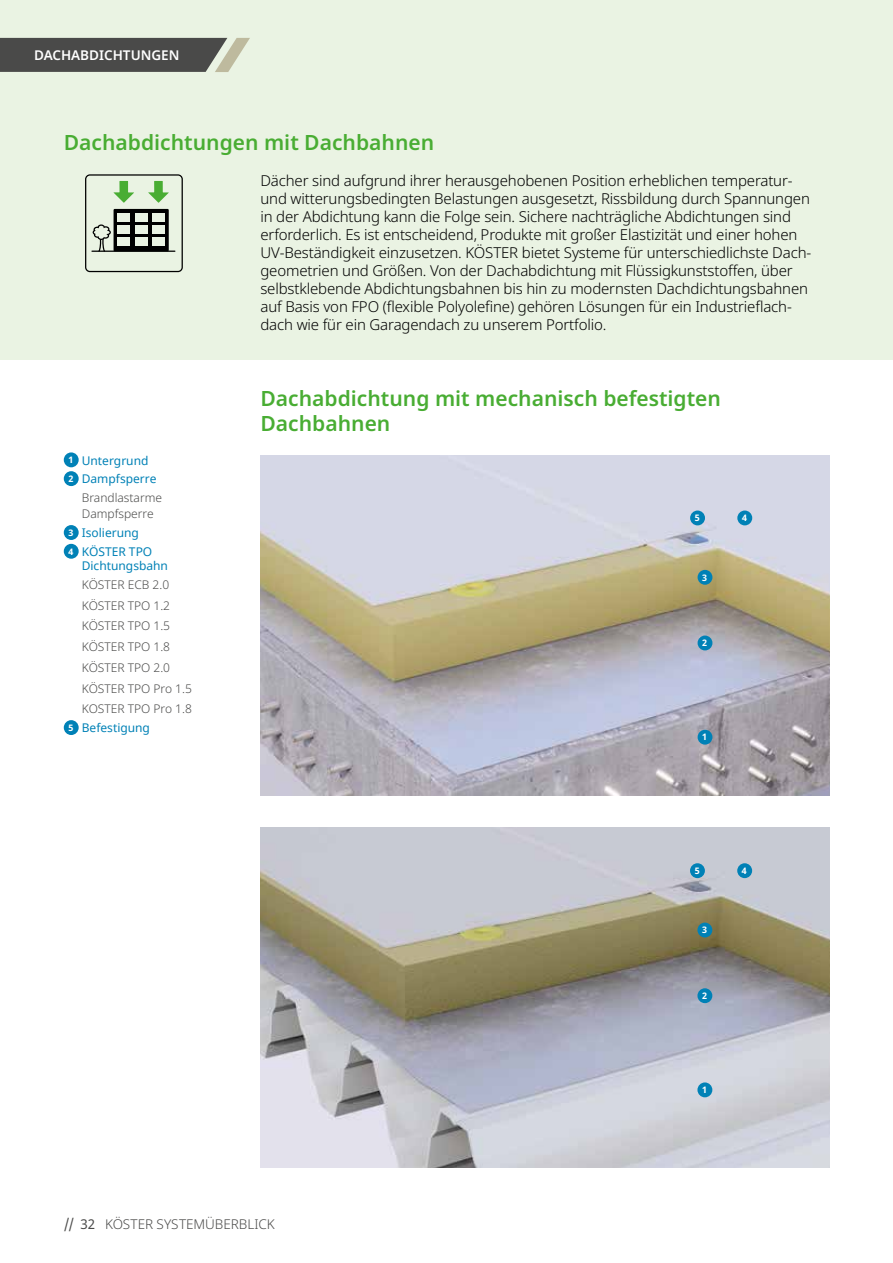
<style>
.page{position:relative;width:893px;height:1263px;background:#fff}
.page>*{position:absolute;margin:0;border:0;box-sizing:border-box;transform-origin:0 0}
.t1{font:600 21px/25.2px "Noto Sans";color:#49ad33}
.t2{font:300 15px/18px "Noto Sans";letter-spacing:-.01em;color:#000}
.t3{font:300 13.5px "Noto Sans";color:#4a4a49}
.t4{font:600 13.5px "Noto Sans";color:#fff}
.t5{font:300 12px/20.7px "Noto Sans";color:#4a4a49}
.t6{font:12px/18.8px "Noto Sans";color:#0081b6}
.t7{font:700 9px "Noto Sans";color:#fff}
.s1{font-weight:700;font-size:9px;color:#fff}
.s2{font-weight:300;color:#4a4a49}
.s3{font-weight:400}
</style>
<div class="page">
<div style="left:0;top:0;width:893px;height:359px;background:#eaf3e3"></div>
<svg style="left:0;top:38px;width:250px;height:34px;background:#5d5d59"></svg>
<img style="left:260px;top:455px;width:569px;height:340px">
<div style="left:64px;top:452px;width:15px;height:15px;background:#0081b6;border-radius:50%"></div>
<div style="left:64px;top:471px;width:15px;height:15px;background:#0081b6;border-radius:50%"></div>
<div style="left:64px;top:525px;width:15px;height:15px;background:#0081b6;border-radius:50%"></div>
<div style="left:64px;top:544px;width:15px;height:15px;background:#0081b6;border-radius:50%"></div>
<div style="left:64px;top:720px;width:15px;height:15px;background:#0081b6;border-radius:50%"></div>
<div style="left:698px;top:730px;width:14px;height:15px;background:#0081b6;border-radius:50%"></div>
<div style="left:698px;top:635px;width:14px;height:15px;background:#0081b6;border-radius:50%"></div>
<div style="left:698px;top:570px;width:14px;height:15px;background:#0081b6;border-radius:50%"></div>
<div style="left:737px;top:510px;width:15px;height:15px;background:#0081b6;border-radius:50%"></div>
<div style="left:690px;top:510px;width:15px;height:15px;background:#0081b6;border-radius:50%"></div>
<svg style="left:85px;top:174px;width:98px;height:98px"></svg>
<img style="left:260px;top:828px;width:569px;height:340px">
<div style="left:697px;top:1082px;width:15px;height:15px;background:#0081b6;border-radius:50%"></div>
<div style="left:697px;top:988px;width:15px;height:15px;background:#0081b6;border-radius:50%"></div>
<div style="left:697px;top:922px;width:15px;height:15px;background:#0081b6;border-radius:50%"></div>
<div style="left:737px;top:863px;width:15px;height:15px;background:#0081b6;border-radius:50%"></div>
<div style="left:690px;top:863px;width:15px;height:15px;background:#0081b6;border-radius:50%"></div>
<p class="t4" style="left:34px;top:46px;width:147px">DACHABDICHTUNGEN</p>
<h1 class="t1" style="left:64px;top:130px;width:372px">Dachabdichtungen mit Dachbahnen</h1>
<p class="t2" style="left:260px;top:172px;width:552px">Dächer sind aufgrund ihrer herausgehobenen Position erheblichen temperatur&shy;und witterungsbedingten Belastungen ausgesetzt, Rissbildung durch Spannungen in der Abdichtung kann die Folge sein. Sichere nachträgliche Abdichtungen sind erforderlich. Es ist entscheidend, Produkte mit großer Elastizität und einer hohen UV-Beständigkeit einzusetzen. KÖSTER bietet Systeme für unterschiedlichste Dach&shy;geometrien und Größen. Von der Dachabdichtung mit Flüssigkunststoffen, über selbstklebende Abdichtungsbahnen bis hin zu modernsten Dachdichtungsbahnen auf Basis von FPO (flexible Polyolefine) gehören Lösungen für ein Industrieflach&shy;dach wie für ein Garagendach zu unserem Portfolio.</p>
<p class="t6" style="left:68px;top:451px;width:82px"><span class="s1">1</span> Untergrund</p>
<p class="t6" style="left:68px;top:470px;width:89px"><span class="s1">2</span> Dampfsperre</p>
<p class="t5" style="left:82px;top:487px;width:82px">Brandlastarme</p>
<p class="t6" style="left:68px;top:505px;width:87px;text-indent:13px"><span class="s2">Dampfsperre<br></span><span class="s1">3</span> Isolierung<br><span class="s1">4</span> KÖSTER TPO</p>
<p class="t6" style="left:82px;top:557px;width:88px">Dichtungsbahn</p>
<p class="t5" style="left:82px;top:574px;width:112px">KÖSTER ECB 2.0<br>KÖSTER TPO 1.2<br>KÖSTER TPO 1.5<br>KÖSTER TPO 1.8<br>KÖSTER TPO 2.0<br>KÖSTER TPO Pro 1.5<br>KOSTER TPO Pro 1.8</p>
<p class="t6" style="left:68px;top:719px;width:83px"><span class="s1">5</span> Befestigung</p>
<h1 class="t1" style="left:260px;top:386px;width:462px">Dachabdichtung mit mechanisch befestigten<br>Dachbahnen</h1>
<p class="t7" style="left:695px;top:512px;width:6px">5</p>
<p class="t7" style="left:742px;top:512px;width:6px">4</p>
<p class="t7" style="left:702px;top:571px;width:6px">3</p>
<p class="t7" style="left:702px;top:637px;width:6px">2</p>
<p class="t7" style="left:702px;top:731px;width:6px">1</p>
<p class="t7" style="left:695px;top:864px;width:6px">5</p>
<p class="t7" style="left:742px;top:864px;width:6px">4</p>
<p class="t7" style="left:702px;top:924px;width:6px">3</p>
<p class="t7" style="left:702px;top:989px;width:6px">2</p>
<p class="t7" style="left:702px;top:1083px;width:6px">1</p>
<p class="t3" style="left:64px;top:1214px;width:213px"><span class="s3">// 32</span> KÖSTER SYSTEMÜBERBLICK</p>
</div>
